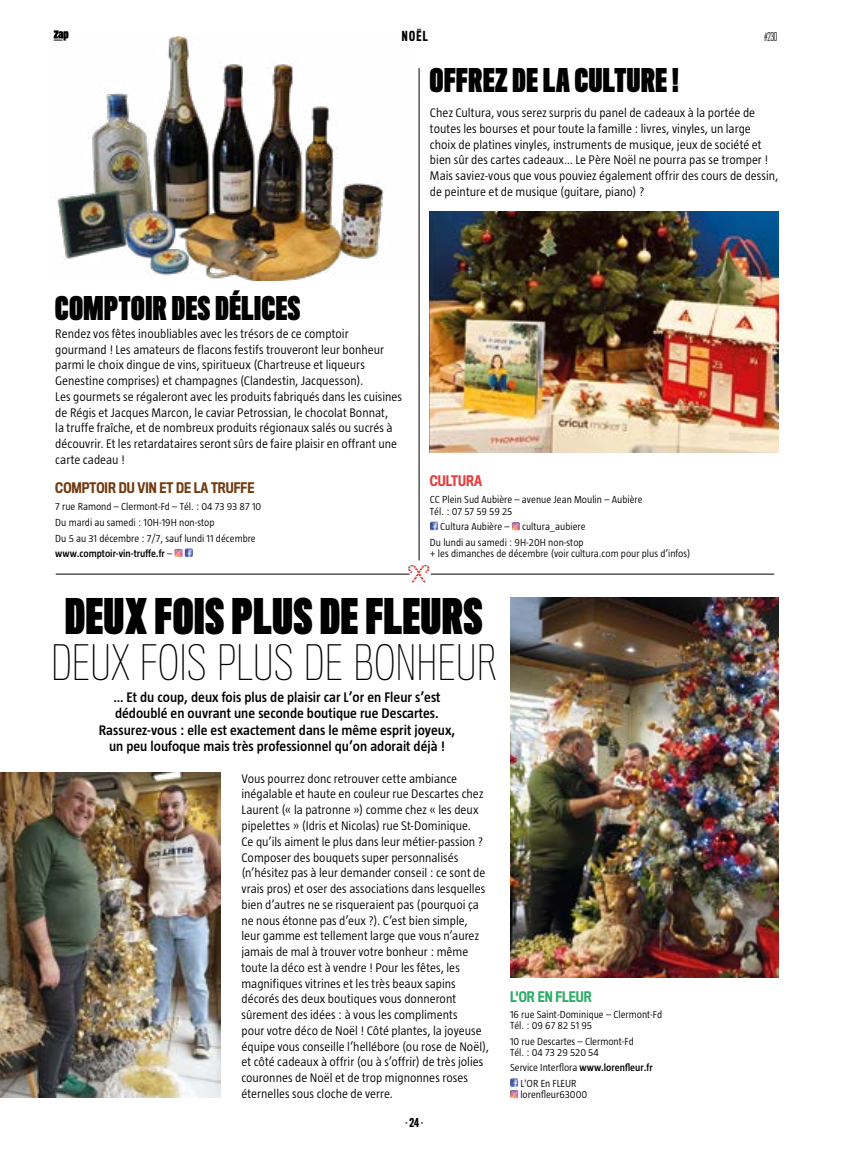
<style>
.page{position:relative;width:851px;height:1149px;background:#fff}
.page>*{position:absolute;margin:0;border:0;box-sizing:border-box;transform-origin:0 0}
.t1{font:100 45px "Titling Gothic FB Cond";letter-spacing:.01em;color:#000}
.t2{font:700 45px "Titling Gothic FB Skyline";letter-spacing:.02em;color:#000}
.t3{font:700 30px "Titling Gothic FB Skyline";letter-spacing:.02em;color:#000}
.t4{font:600 14.25px/16.5px "Taz";color:#000;text-align:center}
.t5{font:500 13.5px "Titling Gothic FB Cond";color:#703b12}
.t6{font:500 13.5px "Titling Gothic FB Cond";color:#2eac68}
.t7{font:500 13.5px "Titling Gothic FB Cond";color:#e83c3d}
.t8{font:300 12.75px/15.8px "Taz";color:#000}
.t9{font:500 12.75px "Titling Gothic FB Comp";color:#000}
.t10{font:300 11.25px "Titling Gothic FB Comp";color:#000}
.t11{font:300 10.5px/15.5px "Taz";color:#000}
.s1{font-weight:600}
.s2{font-weight:500}
</style>
<div class="page">
<svg style="left:54px;top:30px;width:14px;height:7px"></svg>
<img style="left:510px;top:597px;width:268px;height:380px">
<img style="left:0;top:772px;width:220px;height:325px">
<svg style="left:510px;top:1078px;width:8px;height:19px"></svg>
<img style="left:53px;top:37px;width:331px;height:244px">
<svg style="left:174px;top:548px;width:19px;height:9px"></svg>
<hr style="left:418px;top:68px;width:1px;height:492px;background:#000">
<hr style="left:56px;top:573px;width:353px;height:1px;background:#000">
<hr style="left:431px;top:573px;width:343px;height:1px;background:#000">
<svg style="left:408px;top:564px;width:21px;height:18px"></svg>
<img style="left:430px;top:211px;width:348px;height:241px">
<svg style="left:430px;top:521px;width:8px;height:9px"></svg>
<svg style="left:512px;top:522px;width:8px;height:8px"></svg>
<p class="t9" style="left:402px;top:28px;width:27px">NOËL</p>
<h2 class="t3" style="left:430px;top:63px;width:250px">OFFREZ DE LA CULTURE!</h2>
<p class="t10" style="left:763px;top:30px;width:15px">#230</p>
<p class="t8" style="left:430px;top:105px;width:350px">Chez Cultura, vous serez surpris du panel de cadeaux à la portée de toutes les bourses et pour toute la famille : livres, vinyles, un large choix de platines vinyles, instruments de musique, jeux de société et bien sûr des cartes cadeaux… Le Père Noël ne pourra pas se tromper !<br>Mais saviez-vous que vous pouviez également offrir des cours de dessin, de peinture et de musique (guitare, piano) ?</p>
<h2 class="t3" style="left:55px;top:290px;width:246px">COMPTOIR DES DÉLICES</h2>
<p class="t8" style="left:55px;top:325px;width:348px">Rendez vos fêtes inoubliables avec les trésors de ce comptoir gourmand ! Les amateurs de flacons festifs trouveront leur bonheur parmi le choix dingue de vins, spiritueux (Chartreuse et liqueurs Genestine comprises) et champagnes (Clandestin, Jacquesson).<br>Les gourmets se régaleront avec les produits fabriqués dans les cuisines de Régis et Jacques Marcon, le caviar Petrossian, le chocolat Bonnat,<br>la truffe fraîche, et de nombreux produits régionaux salés ou sucrés à découvrir. Et les retardataires seront sûrs de faire plaisir en offrant une carte cadeau !</p>
<p class="t5" style="left:55px;top:479px;width:200px">COMPTOIR DU VIN ET DE LA TRUFFE</p>
<p class="t11" style="left:55px;top:499px;width:207px">7 rue Ramond – Clermont-Fd – Tél. : 04 73 93 87 10<br>Du mardi au samedi : 10H-19H non-stop<br>Du 5 au 31 décembre : 7/7, sauf lundi 11 décembre <span class="s1">www.comptoir-vin-truffe.fr</span> –</p>
<p class="t7" style="left:430px;top:472px;width:54px">CULTURA</p>
<p class="t11" style="left:430px;top:494px;width:214px;line-height:11.2px">CC Plein Sud Aubière – avenue Jean Moulin – Aubière<br>Tél. : 07 57 59 59 25</p>
<p class="t11" style="left:430px;top:518px;width:157px;text-align:right">Cultura Aubière – cultura_aubiere<br>Du lundi au samedi : 9H-20H non-stop</p>
<p class="t11" style="left:430px;top:545px;width:262px">+ les dimanches de décembre (voir cultura.com pour plus d’infos)</p>
<h1 class="t2" style="left:65px;top:590px;width:419px">DEUX FOIS PLUS DE FLEURS</h1>
<h1 class="t1" style="left:51px;top:637px;width:446px">DEUX FOIS PLUS DE BONHEUR</h1>
<p class="t4" style="left:99px;top:688px;width:358px">… Et du coup, deux fois plus de plaisir car L’or en Fleur s’est dédoublé en ouvrant une seconde boutique rue Descartes.<br>Rassurez-vous : elle est exactement dans le même esprit joyeux, un peu loufoque mais très professionnel qu’on adorait déjà !</p>
<p class="t8" style="left:241px;top:770px;width:249px">Vous pourrez donc retrouver cette ambiance inégalable et haute en couleur rue Descartes chez Laurent (« la patronne ») comme chez « les deux pipelettes » (Idris et Nicolas) rue St-Dominique.<br>Ce qu’ils aiment le plus dans leur métier-passion ?<br>Composer des bouquets super personnalisés (n’hésitez pas à leur demander conseil : ce sont de vrais pros) et oser des associations dans lesquelles bien d’autres ne se risqueraient pas (pourquoi ça ne nous étonne pas d’eux ?). C’est bien simple, leur gamme est tellement large que vous n’aurez jamais de mal à trouver votre bonheur : même toute la déco est à vendre ! Pour les fêtes, les magnifiques vitrines et les très beaux sapins décorés des deux boutiques vous donneront sûrement des idées : à vous les compliments<br>pour votre déco de Noël ! Côté plantes, la joyeuse équipe vous conseille l’hellébore (ou rose de Noël), et côté cadeaux à offrir (ou à s’offrir) de très jolies couronnes de Noël et de trop mignonnes roses éternelles sous cloche de verre.</p>
<p class="t10" style="left:405px;top:1115px;width:20px">• <span class="s2">24</span>•</p>
<p class="t6" style="left:510px;top:989px;width:83px">L'OR EN FLEUR</p>
<p class="t11" style="left:510px;top:1008px;width:154px;line-height:11.2px">16 rue Saint-Dominique – Clermont-Fd<br>Tél. : 09 67 82 51 95</p>
<p class="t11" style="left:510px;top:1034px;width:125px;line-height:11.2px">10 rue Descartes – Clermont-Fd<br>Tél. : 04 73 29 520 54</p>
<p class="t11" style="left:520px;top:1059px;width:134px;text-indent:-10px">Service Interflora <span class="s1">www.lorenfleur.fr<br></span>L'OR En FLEUR</p>
<p class="t11" style="left:520px;top:1086px;width:68px">lorenfleur63000</p>
</div>
